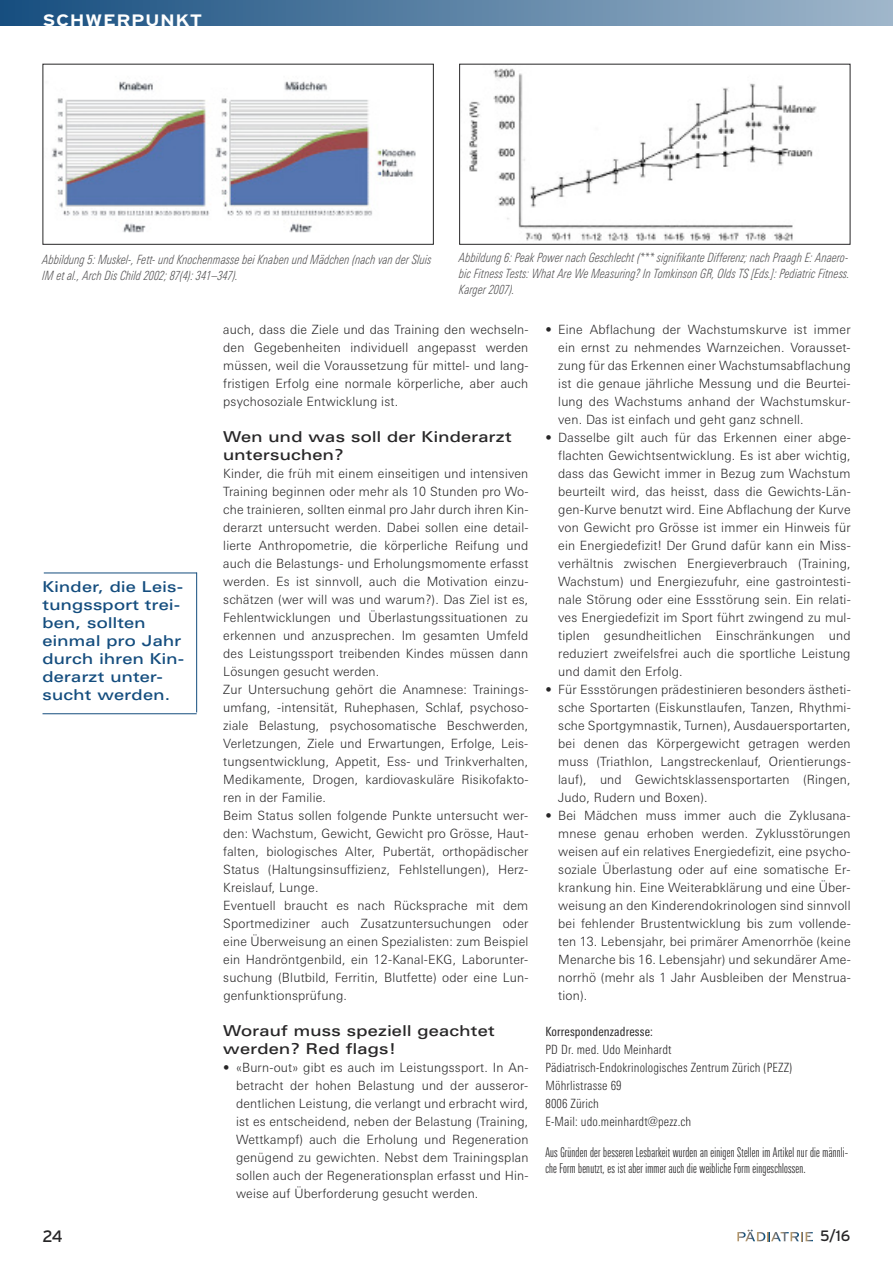
<style>
.page{position:relative;width:893px;height:1263px;background:#fff}
.page>*{position:absolute;margin:0;border:0;box-sizing:border-box;transform-origin:0 0}
.t1{font:700 16.5px "Interstate";letter-spacing:.025em;color:#fff;scale:1.2 1}
.t2{font:16.5px "Interstate";color:#272627}
.t3{font:500 15px/18px "Linotype Univers Extd";letter-spacing:.02em;color:#144d7e}
.t4{font:500 15px/18px "Linotype Univers Extd";letter-spacing:.02em;color:#272627}
.t5{font:15px "Interstate";color:#272627}
.t6{font:300 13.5px/15.8px "Linotype Univers Comp";letter-spacing:.015em;color:#272627}
.t7{font:300 12.75px/18px "Linotype Univers Basic";letter-spacing:.015em;color:#272627;text-align:justify}
.t8{font:italic 300 condensed 12.75px/15.8px "Linotype Univers";letter-spacing:.01em;color:#525152;scale:.9 1}
.t9{font:300 condensed 12.75px/18px "Linotype Univers";letter-spacing:.015em;color:#272627}
.t10{font:condensed 12.75px "Linotype Univers";letter-spacing:.015em;color:#272627}
</style>
<div class="page">
<div style="left:0;top:0;width:893px;height:26px;background:linear-gradient(to right,#164e7f,#a0b7cb)"></div>
<svg style="left:737px;top:1230px;width:76px;height:11px"></svg>
<img style="left:52px;top:81px;width:364px;height:152px">
<div style="left:43px;top:64px;width:391px;height:181px;border:1px solid #272627"></div>
<img style="left:469px;top:68px;width:348px;height:173px">
<div style="left:459px;top:64px;width:391px;height:181px;border:1px solid #272627"></div>
<hr style="left:44px;top:573px;width:153px;height:1px;background:#144d7e">
<hr style="left:196px;top:573px;width:1px;height:139px;background:#144d7e">
<hr style="left:43px;top:713px;width:154px;height:1px;background:#144d7e">
<p class="t1" style="left:43px;top:11px;width:135px">SCHWERPUNKT</p>
<p class="t8" style="left:43px;top:253px;width:434px">Abbildung 5: Muskel-, Fett- und Knochenmasse bei Knaben und Mädchen (nach van der Sluis<br>IM et al., Arch Dis Child 2002; 87(4): 341–347).</p>
<p class="t8" style="left:459px;top:251px;width:436px">Abbildung 6: Peak Power nach Geschlecht (*** signifikante Differenz; nach Praagh E: Anaero&shy;bic Fitness Tests: What Are We Measuring? In Tomkinson GR, Olds TS [Eds.]: Pediatric Fitness.<br>Karger 2007).</p>
<p class="t3" style="left:43px;top:579px;width:143px">Kinder, die Leis&shy;tungssport trei&shy;ben, sollten einmal pro Jahr durch ihren Kin&shy;derarzt unter&shy;sucht werden.</p>
<p class="t7" style="left:223px;top:321px;width:307px">auch, dass die Ziele und das Training den wechseln&shy;den Gegebenheiten individuell angepasst werden müssen, weil die Voraussetzung für mittel- und lang&shy;fristigen Erfolg eine normale körperliche, aber auch psychosoziale Entwicklung ist.</p>
<p class="t4" style="left:223px;top:429px;width:290px">Wen und was soll der Kinderarzt untersuchen?</p>
<p class="t7" style="left:223px;top:465px;width:307px;text-align:left">Kinder, die früh mit einem einseitigen und intensiven Training beginnen oder mehr als 10 Stunden pro Wo&shy;che trainieren, sollten einmal pro Jahr durch ihren Kin&shy;derarzt untersucht werden. Dabei sollen eine detail&shy;lierte Anthropometrie, die körperliche Reifung und auch die Belastungs- und Erholungsmomente erfasst werden. Es ist sinnvoll, auch die Motivation einzu&shy;schätzen (wer will was und warum?). Das Ziel ist es, Fehlentwicklungen und Überlastungssituationen zu erkennen und anzusprechen. Im gesamten Umfeld des Leistungssport treibenden Kindes müssen dann Lösungen gesucht werden.<br>Zur Untersuchung gehört die Anamnese: Trainings&shy;umfang, -intensität, Ruhephasen, Schlaf, psychoso&shy;ziale Belastung, psychosomatische Beschwerden, Verletzungen, Ziele und Erwartungen, Erfolge, Leis&shy;tungsentwicklung, Appetit, Ess- und Trinkverhalten, Medikamente, Drogen, kardiovaskuläre Risikofakto&shy;ren in der Familie.<br>Beim Status sollen folgende Punkte untersucht wer&shy;den: Wachstum, Gewicht, Gewicht pro Grösse, Haut&shy;falten, biologisches Alter, Pubertät, orthopädischer Status (Haltungsinsuffizienz, Fehlstellungen), Herz-Kreislauf, Lunge.<br>Eventuell braucht es nach Rücksprache mit dem Sportmediziner auch Zusatzuntersuchungen oder eine Überweisung an einen Spezialisten: zum Beispiel ein Handröntgenbild, ein 12-Kanal-EKG, Laborunter&shy;suchung (Blutbild, Ferritin, Blutfette) oder eine Lun&shy;genfunktionsprüfung.</p>
<p class="t4" style="left:223px;top:1023px;width:273px">Worauf muss speziell geachtet werden? Red flags!</p>
<p class="t7" style="left:236px;top:1059px;width:294px;text-indent:-13px">• «Burn-out» gibt es auch im Leistungssport. In An&shy;betracht der hohen Belastung und der ausseror&shy;dentlichen Leistung, die verlangt und erbracht wird, ist es entscheidend, neben der Belastung (Training, Wettkampf) auch die Erholung und Regeneration genügend zu gewichten. Nebst dem Trainingsplan sollen auch der Regenerationsplan erfasst und Hin&shy;weise auf Überforderung gesucht werden.</p>
<p class="t7" style="left:558px;top:321px;width:294px;text-indent:-13px">• Eine Abflachung der Wachstumskurve ist immer ein ernst zu nehmendes Warnzeichen. Vorausset&shy;zung für das Erkennen einer Wachstumsabflachung ist die genaue jährliche Messung und die Beurtei&shy;lung des Wachstums anhand der Wachstumskur&shy;ven. Das ist einfach und geht ganz schnell.</p>
<p class="t7" style="left:558px;top:429px;width:294px;text-indent:-13px">• Dasselbe gilt auch für das Erkennen einer abge&shy;flachten Gewichtsentwicklung. Es ist aber wichtig, dass das Gewicht immer in Bezug zum Wachstum beurteilt wird, das heisst, dass die Gewichts-Län&shy;gen-Kurve benutzt wird. Eine Abflachung der Kurve von Gewicht pro Grösse ist immer ein Hinweis für ein Energiedefizit! Der Grund dafür kann ein Miss&shy;verhältnis zwischen Energieverbrauch (Training, Wachstum) und Energiezufuhr, eine gastrointesti&shy;nale Störung oder eine Essstörung sein. Ein relati&shy;ves Energiedefizit im Sport führt zwingend zu mul&shy;tiplen gesundheitlichen Einschränkungen und reduziert zweifelsfrei auch die sportliche Leistung und damit den Erfolg.</p>
<p class="t7" style="left:558px;top:681px;width:294px;text-indent:-13px">• Für Essstörungen prädestinieren besonders ästheti&shy;sche Sportarten (Eiskunstlaufen, Tanzen, Rhythmi&shy;sche Sportgymnastik, Turnen), Ausdauersportarten, bei denen das Körpergewicht getragen werden muss (Triathlon, Langstreckenlauf, Orientierungs&shy;lauf), und Gewichtsklassensportarten (Ringen, Judo, Rudern und Boxen).</p>
<p class="t7" style="left:558px;top:807px;width:294px;text-indent:-13px">• Bei Mädchen muss immer auch die Zyklusana&shy;mnese genau erhoben werden. Zyklusstörungen weisen auf ein relatives Energiedefizit, eine psycho&shy;soziale Überlastung oder auf eine somatische Er&shy;krankung hin. Eine Weiterabklärung und eine Über&shy;weisung an den Kinderendokrinologen sind sinnvoll bei fehlender Brustentwicklung bis zum vollende&shy;ten 13. Lebensjahr, bei primärer Amenorrhöe (keine Menarche bis 16. Lebensjahr) und sekundärer Ame&shy;norrhö (mehr als 1 Jahr Ausbleiben der Menstrua&shy;tion).</p>
<p class="t10" style="left:545px;top:1027px;width:109px">Korrespondenzadresse:</p>
<p class="t9" style="left:545px;top:1041px;width:248px">PD Dr. med. Udo Meinhardt<br>Pädiatrisch-Endokrinologisches Zentrum Zürich (PEZZ)<br>Möhrlistrasse 69<br>8006 Zürich<br>E-Mail: udo.meinhardt@pezz.ch</p>
<p class="t6" style="left:545px;top:1146px;width:304px">Aus Gründen der besseren Lesbarkeit wurden an einigen Stellen im Artikel nur die männli&shy;che Form benutzt, es ist aber immer auch die weibliche Form eingeschlossen.</p>
<p class="t2" style="left:43px;top:1226px;width:22px">24</p>
<p class="t5" style="left:820px;top:1227px;width:32px">5/16</p>
</div>
